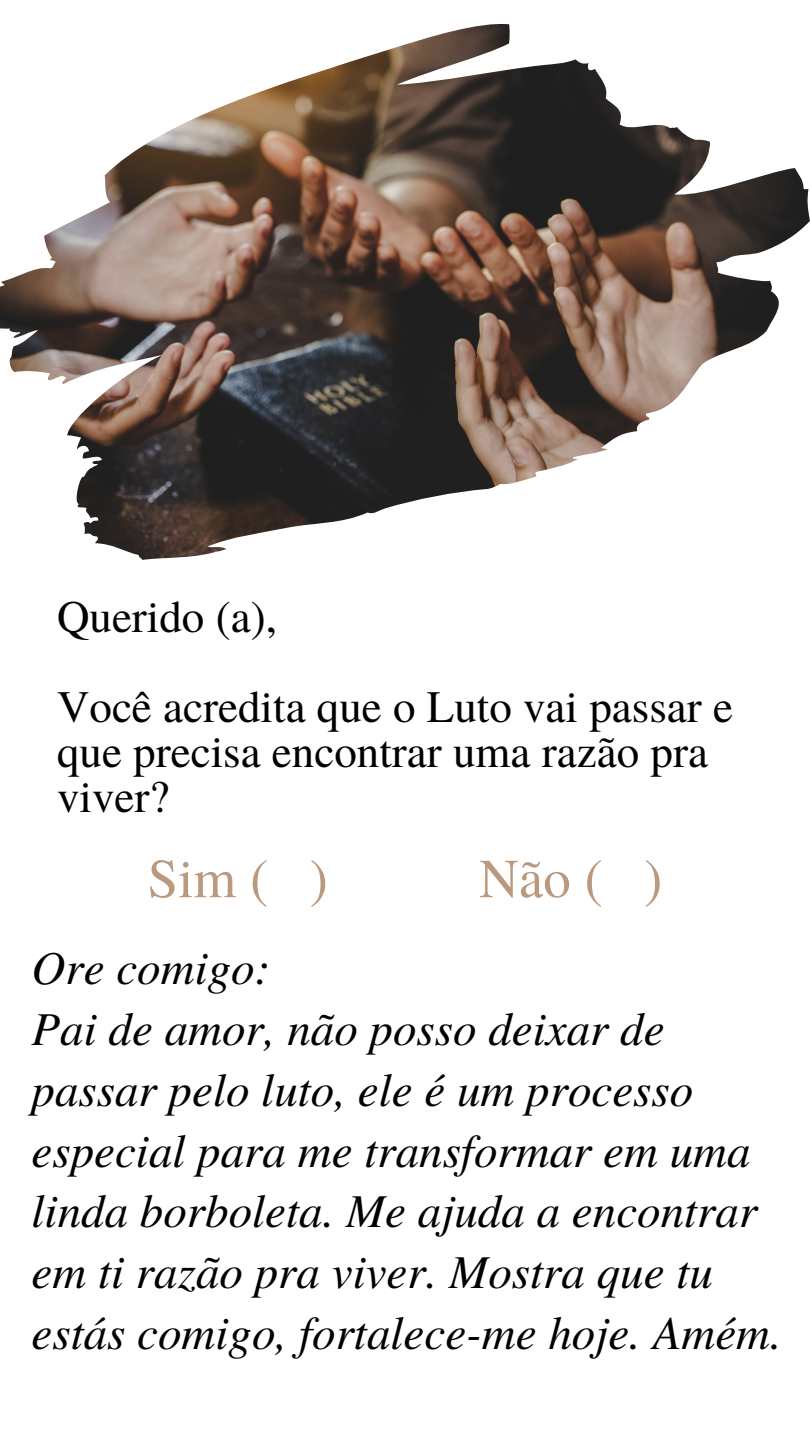
<style>
.page{position:relative;width:810px;height:1440px;background:#fff}
.page>*{position:absolute;margin:0;border:0;box-sizing:border-box;transform-origin:0 0}
.t1{font:55px "Te X Gyre Termes";color:#ba997f}
.t2{font:italic 47px/60.8px "Te X Gyre Termes";color:#000}
.t3{font:45px/45px "Te X Gyre Termes";color:#000}
</style>
<div class="page">
<img style="left:0;top:24px;width:810px;height:535px">
<p class="t3" style="left:57px;top:592px;width:221px">Querido (a),</p>
<p class="t3" style="left:57px;top:682px;width:678px">Você acredita que o Luto vai passar e que precisa encontrar uma razão pra viver?</p>
<p class="t1" style="left:148px;top:839px;width:182px">Sim ( )</p>
<p class="t1" style="left:479px;top:839px;width:185px">Não ( )</p>
<p class="t2" style="left:32px;top:935px;width:240px">Ore comigo:</p>
<p class="t2" style="left:32px;top:996px;width:752px">Pai de amor, não posso deixar de passar pelo luto, ele é um processo especial para me transformar em uma linda borboleta. Me ajuda a encontrar em ti razão pra viver. Mostra que tu estás comigo, fortalece-me hoje. Amém.</p>
</div>
